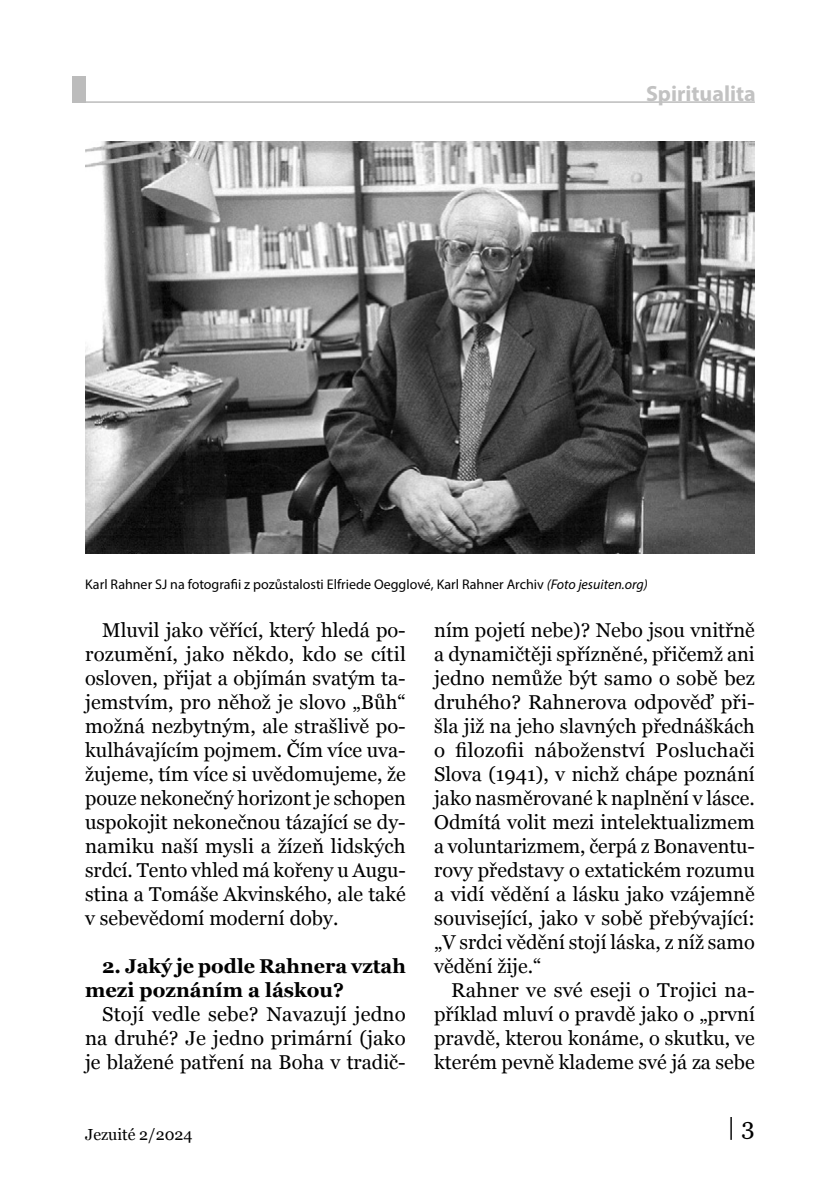
<style>
.page{position:relative;width:840px;height:1191px;background:#fff}
.page>*{position:absolute;margin:0;border:0;box-sizing:border-box;transform-origin:0 0}
.t1{font:24px "Georgia";color:#000}
.t2{font:700 22px "Myriad Pro";color:#c2c2c2}
.t3{font:20px/24px "Georgia";color:#000;text-align:justify}
.t4{font:700 20px/24px "Georgia";color:#000}
.t5{font:16px "Georgia";color:#000}
.t6{font:14px "Myriad Pro";color:#000}
.s1{font-style:italic}
</style>
<div class="page">
<hr style="left:85px;top:101px;width:669px;height:2px;background:#bcbcbc">
<div style="left:72px;top:76px;width:13px;height:26px;background:#bcbcbc"></div>
<img style="left:85px;top:142px;width:669px;height:412px">
<p class="t2" style="left:645px;top:80px;width:111px">Spiritualita</p>
<p class="t6" style="left:85px;top:576px;width:564px">Karl Rahner SJ na fotografii z pozůstalosti Elfriede Oegglové, Karl Rahner Archiv <span class="s1">(Foto jesuiten.org)</span></p>
<p class="t3" style="left:85px;top:617px;width:322px;text-indent:17px">Mluvil jako věřící, který hledá po&shy;rozumění, jako někdo, kdo se cítil osloven, přijat a objímán svatým ta&shy;jemstvím, pro něhož je slovo „Bůh“ možná nezbytným, ale strašlivě po&shy;kulhávajícím pojmem. Čím více uva&shy;žujeme, tím více si uvědomujeme, že pouze nekonečný horizont je schopen uspokojit nekonečnou tázající se dy&shy;namiku naší mysli a žízeň lidských srdcí. Tento vhled má kořeny u Augu&shy;stina a Tomáše Akvinského, ale také v sebevědomí moderní doby.</p>
<p class="t4" style="left:85px;top:953px;width:322px;text-indent:17px">2. Jaký je podle Rahnera vztah mezi poznáním a láskou?</p>
<p class="t3" style="left:85px;top:1001px;width:322px;text-indent:17px">Stojí vedle sebe? Navazují jedno na druhé? Je jedno primární (jako je blažené patření na Boha v tradič-</p>
<p class="t3" style="left:434px;top:617px;width:322px">ním pojetí nebe)? Nebo jsou vnitřně a dynamičtěji spřízněné, přičemž ani jedno nemůže být samo o sobě bez druhého? Rahnerova odpověď při&shy;šla již na jeho slavných přednáškách o filozofii náboženství Posluchači Slova (1941), v nichž chápe poznání jako nasměrované k naplnění v lásce.<br>Odmítá volit mezi intelektualizmem a voluntarizmem, čerpá z Bonaventu&shy;rovy představy o extatickém rozumu a vidí vědění a lásku jako vzájemně související, jako v sobě přebývající: „V srdci vědění stojí láska, z níž samo vědění žije.“</p>
<p class="t3" style="left:434px;top:977px;width:322px;text-indent:17px">Rahner ve své eseji o Trojici na&shy;příklad mluví o pravdě jako o „první pravdě, kterou konáme, o skutku, ve kterém pevně klademe své já za sebe</p>
<p class="t5" style="left:85px;top:1123px;width:109px">Jezuité 2/2024</p>
<p class="t1" style="left:726px;top:1109px;width:30px">| 3</p>
</div>
